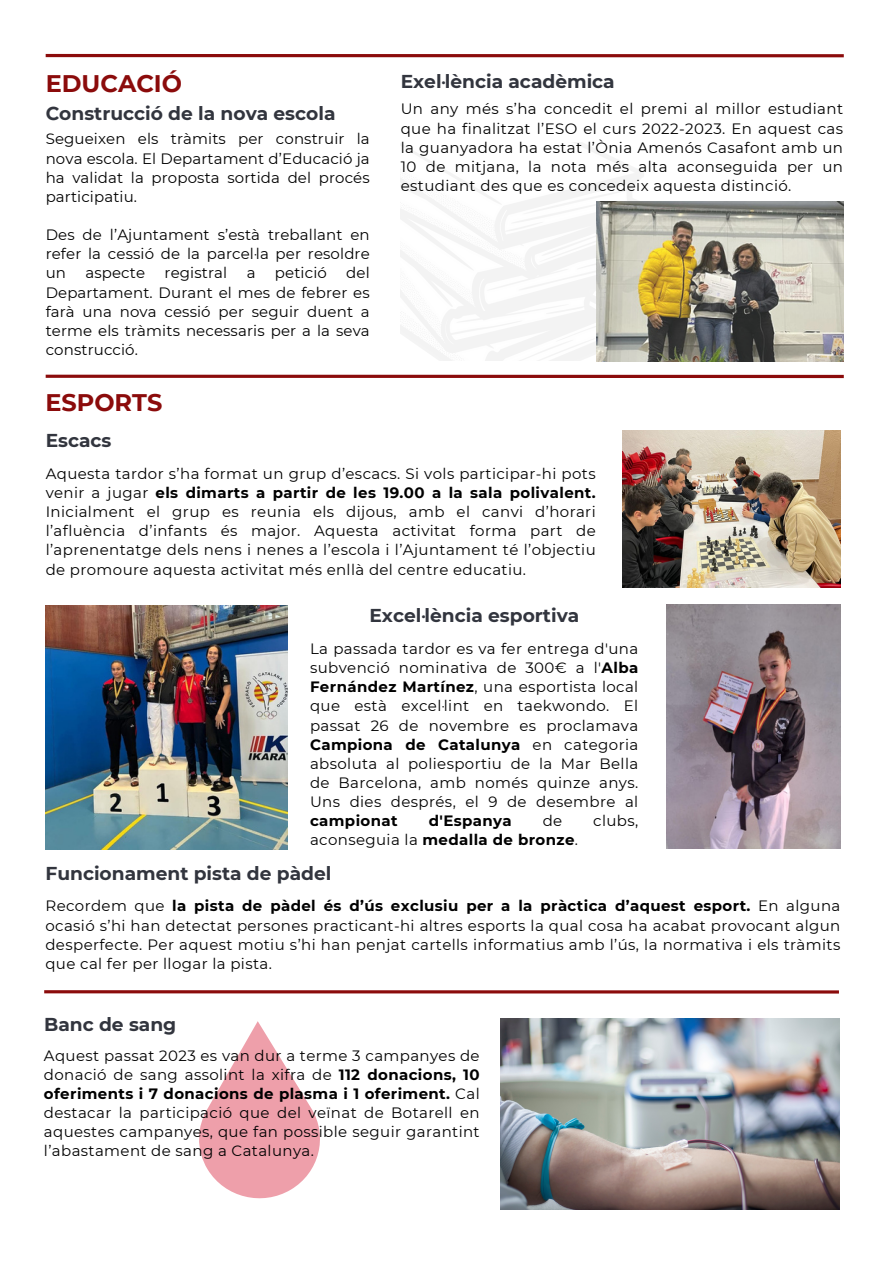
<style>
.page{position:relative;width:893px;height:1264px;background:#fff}
.page>*{position:absolute;margin:0;border:0;box-sizing:border-box;transform-origin:0 0}
.t1{font:700 24px "Montserrat";color:#8b0b0b}
.t2{font:700 18.6px "Montserrat";color:#32353e}
.t3{font:15px/19.2px "Montserrat";letter-spacing:.025em;color:#000;text-align:justify}
.t4{font:700 15px "Montserrat";letter-spacing:.025em;color:#000}
.s1{font-weight:700}
.s2{font-weight:400}
</style>
<div class="page">
<img style="left:666px;top:604px;width:174px;height:244px">
<img style="left:45px;top:606px;width:242px;height:243px">
<svg style="left:46px;top:374px;width:797px;height:4px;background:#a23c3c"></svg>
<img style="left:501px;top:1018px;width:338px;height:190px">
<img style="left:596px;top:201px;width:247px;height:160px">
<hr style="left:44px;top:990px;width:794px;height:3px;background:#8b0b0b">
<svg style="left:199px;top:1021px;width:121px;height:178px"></svg>
<hr style="left:46px;top:54px;width:797px;height:3px;background:#8b0b0b">
<img style="left:622px;top:431px;width:218px;height:156px">
<p class="t1" style="left:46px;top:69px;width:138px">EDUCACIÓ</p>
<h2 class="t2" style="left:46px;top:102px;width:291px">Construcció de la nova escola</h2>
<p class="t3" style="left:46px;top:129px;width:325px">Segueixen els tràmits per construir la nova escola. El Departament d’Educació ja ha validat la proposta sortida del procés participatiu.</p>
<p class="t3" style="left:46px;top:225px;width:325px">Des de l’Ajuntament s’està treballant en refer la cessió de la parcel·la per resoldre un</p>
<p class="t3" style="left:46px;top:263px;width:325px;text-indent:300px">del Departament. Durant el mes de febrer es farà una nova cessió per seguir duent a terme els tràmits necessaris per a la seva construcció.</p>
<p class="t3" style="left:85px;top:263px;width:61px">aspecte</p>
<p class="t3" style="left:164px;top:263px;width:64px">registral</p>
<p class="t3" style="left:247px;top:263px;width:10px">a</p>
<p class="t3" style="left:275px;top:263px;width:53px">petició</p>
<p class="t1" style="left:45px;top:387px;width:118px">ESPORTS</p>
<h1 class="t2" style="left:46px;top:429px;width:67px">Escacs</h1>
<h2 class="t2" style="left:400px;top:70px;width:215px">Exel·lència acadèmica</h2>
<p class="t3" style="left:400px;top:99px;width:444px">Un any més s’ha concedit el premi al millor estudiant que ha finalitzat l’ESO el curs 2022-2023. En aquest cas la guanyadora ha estat l’Ònia Amenós Casafont amb un 10 de mitjana, la nota més alta aconseguida per un estudiant des que es concedeix aquesta distinció.</p>
<p class="t3" style="left:46px;top:464px;width:551px">Aquesta tardor s’ha format un grup d’escacs. Si vols participar-hi pots venir a jugar <span class="s1">els dimarts a partir de les 19.00 a la sala polivalent.<br></span>Inicialment el grup es reunia els dijous, amb el canvi d’horari l’afluència d’infants és major. Aquesta activitat forma part de l’aprenentatge dels nens i nenes a l’escola i l’Ajuntament té l’objectiu de promoure aquesta activitat més enllà del centre educatiu.</p>
<p class="t2" style="left:369px;top:604px;width:211px">Excel·lència esportiva</p>
<p class="t3" style="left:310px;top:639px;width:330px">La passada tardor es va fer entrega d'una subvenció nominativa de 300€ a l'<span class="s1">Alba Fernández Martínez</span>, una esportista local que està excel·lint en taekwondo. El passat 26 de novembre es proclamava <span class="s1">Campiona de Catalunya</span> en categoria absoluta al poliesportiu de la Mar Bella de Barcelona, amb només quinze anys.<br>Uns dies després, el 9 de desembre al <span class="s1">campionat</span></p>
<p class="t4" style="left:429px;top:811px;width:84px">d'Espanya</p>
<p class="t3" style="left:542px;top:811px;width:21px">de</p>
<p class="t3" style="left:593px;top:811px;width:47px">clubs,</p>
<p class="t4" style="left:310px;top:830px;width:269px"><span class="s2">aconseguia la</span> medalla de bronze<span class="s2">.</span></p>
<h2 class="t2" style="left:45px;top:861px;width:287px">Funcionament pista de pàdel</h2>
<p class="t3" style="left:45px;top:896px;width:796px">Recordem que <span class="s1">la pista de pàdel és d’ús exclusiu per a la pràctica d’aquest esport.</span> En alguna ocasió s’hi han detectat persones practicant-hi altres esports la qual cosa ha acabat provocant algun desperfecte. Per aquest motiu s’hi han penjat cartells informatius amb l’ús, la normativa i els tràmits que cal fer per llogar la pista.</p>
<h1 class="t2" style="left:44px;top:1013px;width:134px">Banc de sang</h1>
<h2 class="t3" style="left:44px;top:1045px;width:437px">Aquest passat 2023 es van dur a terme 3 campanyes de donació de sang assolint la xifra de <span class="s1">112 donacions, 10 oferiments i 7 donacions de plasma i 1 oferiment.</span> Cal destacar la participació que del veïnat de Botarell en aquestes campanyes, que fan possible seguir garantint l’abastament de sang a Catalunya.</h2>
</div>
